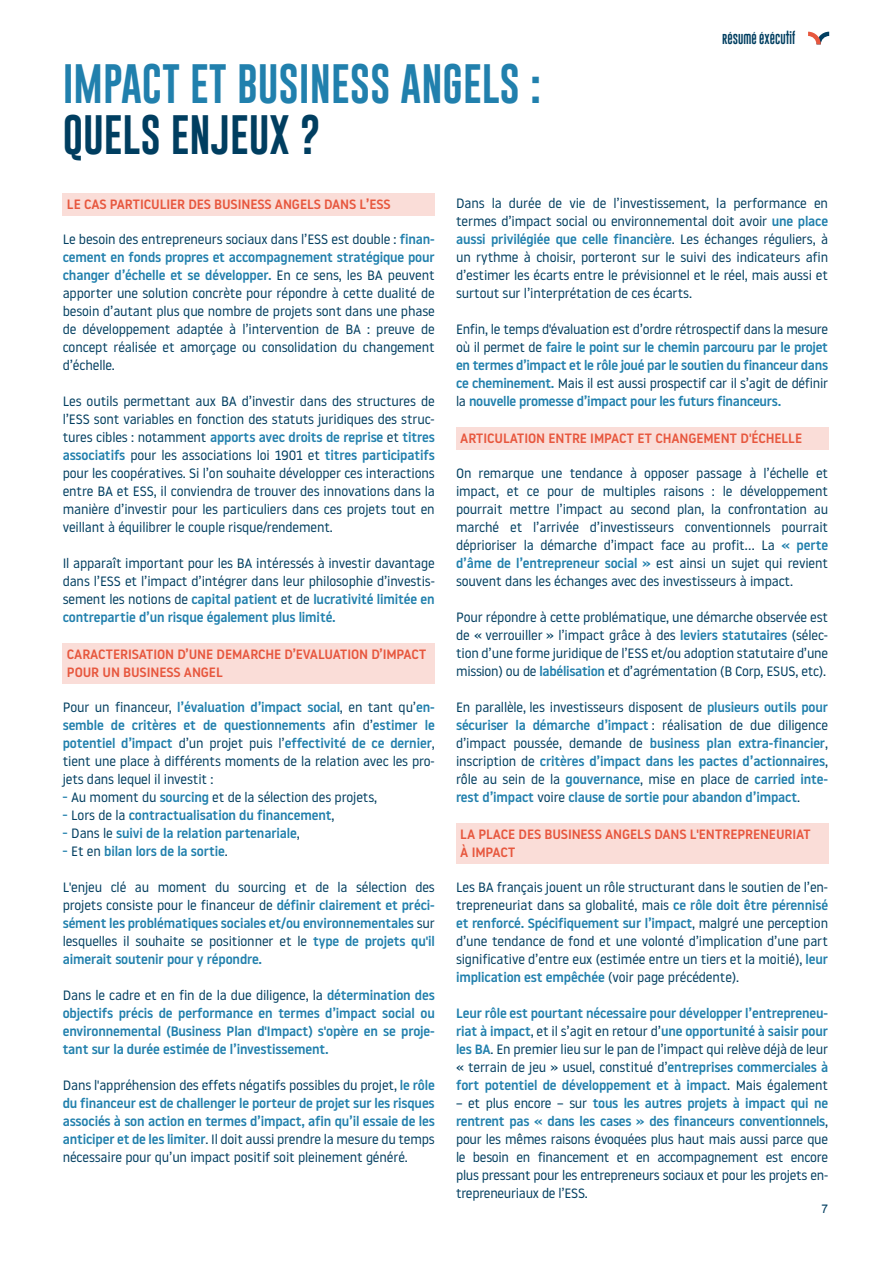
<style>
.page{position:relative;width:893px;height:1263px;background:#fff}
.page>*{position:absolute;margin:0;border:0;box-sizing:border-box;transform-origin:0 0}
.t1{font:40.5px "Gobold Uplow";color:#2180ad}
.t2{font:40.5px "Gobold Uplow";color:#003e60}
.t3{font:13.5px/18px "Noway";letter-spacing:-.01em;color:#003e60;text-align:justify}
.t4{font:500 13.5px/18px "Noway";letter-spacing:-.01em;color:#2180ad;text-align:justify}
.t5{font:500 13.5px/18px "Noway";letter-spacing:-.01em;color:#e7573e}
.t6{font:12px "Arial";color:#003e60}
.t7{font:10.5px "Gobold Uplow";color:#003e60}
.s1{font-weight:500;color:#2180ad}
.s2{font-weight:700;font-size:9px;color:#2180ad}
.s3{font-weight:700;font-size:9px}
.s4{font-weight:400;color:#003e60}
</style>
<div class="page">
<svg style="left:808px;top:32px;width:21px;height:12px"></svg>
<div style="left:63px;top:193px;width:372px;height:22px;background:#faddd8"></div>
<div style="left:63px;top:643px;width:372px;height:40px;background:#faddd8"></div>
<div style="left:456px;top:427px;width:372px;height:22px;background:#faddd8"></div>
<div style="left:456px;top:823px;width:372px;height:40px;background:#faddd8"></div>
<p class="t7" style="left:722px;top:30px;width:75px">RÉSUMÉ ÉXÉCUTIF</p>
<h1 class="t1" style="left:63px;top:51px;width:480px">IMPACT ET BUSINESS ANGELS :</h1>
<h1 class="t2" style="left:63px;top:102px;width:259px">QUELS ENJEUX ?</h1>
<p class="t5" style="left:67px;top:195px;width:325px">LE CAS PARTICULIER DES BUSINESS ANGELS DANS L’ESS</p>
<p class="t3" style="left:63px;top:230px;width:374px">Le besoin des entrepreneurs sociaux dans l’ESS est double : <span class="s1">finan&shy;cement en fonds propres et accompagnement stratégique pour changer d’échelle et se développer.</span> En ce sens, les BA peuvent apporter une solution concrète pour répondre à cette dualité de besoin d’autant plus que nombre de projets sont dans une phase de développement adaptée à l’intervention de BA : preuve de concept réalisée et amorçage ou consolidation du changement d’échelle.</p>
<p class="t3" style="left:63px;top:392px;width:374px">Les outils permettant aux BA d’investir dans des structures de l’ESS sont variables en fonction des statuts juridiques des struc&shy;tures cibles : notamment <span class="s1">apports avec droits de reprise</span> et <span class="s1">titres associatifs</span> pour les associations loi 1901 et <span class="s1">titres participatifs </span>pour les coopératives. Si l’on souhaite développer ces interactions entre BA et ESS, il conviendra de trouver des innovations dans la manière d’investir pour les particuliers dans ces projets tout en veillant à équilibrer le couple risque/rendement.</p>
<p class="t3" style="left:63px;top:553px;width:374px">Il apparaît important pour les BA intéressés à investir davantage dans l’ESS et l’impact d’intégrer dans leur philosophie d’investis&shy;sement les notions de <span class="s1">capital patient</span> et de <span class="s1">lucrativité limitée en contrepartie d’un risque également plus limité.</span></p>
<p class="t5" style="left:67px;top:645px;width:361px">CARACTERISATION D’UNE DEMARCHE D’EVALUATION D’IMPACT<br>POUR UN BUSINESS ANGEL</p>
<p class="t3" style="left:63px;top:697px;width:374px">Pour un financeur, <span class="s1">l’évaluation d’impact social</span>, en tant qu’<span class="s1">en&shy;semble de critères et de questionnements</span> afin d’<span class="s1">estimer le potentiel d’impact</span> d’un projet puis l’<span class="s1">effectivité de ce dernier</span>, tient une place à différents moments de la relation avec les pro&shy;jets dans lequel il investit :</p>
<p class="t3" style="left:63px;top:788px;width:316px"><span class="s2">–</span> Au moment du <span class="s1">sourcing</span> et de la sélection des projets,</p>
<p class="t4" style="left:63px;top:806px;width:273px"><span class="s3">–</span> <span class="s4">Lors de la</span> contractualisation du financement<span class="s4">,</span></p>
<p class="t4" style="left:63px;top:824px;width:238px"><span class="s3">–</span> <span class="s4">Dans le</span> suivi de la relation partenariale<span class="s4">,</span></p>
<p class="t4" style="left:63px;top:842px;width:167px"><span class="s3">–</span> <span class="s4">Et en</span> bilan lors de la sortie<span class="s4">.</span></p>
<p class="t4" style="left:63px;top:878px;width:374px"><span class="s4">L'enjeu clé au moment du sourcing et de la sélection des projets consiste pour le financeur de</span> définir clairement et préci&shy;sément les problématiques sociales et/ou environnementales <span class="s4">sur lesquelles il souhaite se positionner et le</span> type de projets qu'il aimerait soutenir pour y répondre.</p>
<p class="t4" style="left:63px;top:986px;width:374px"><span class="s4">Dans le cadre et en fin de la due diligence, la</span> détermination des objectifs précis de performance en termes d’impact social ou environnemental (Business Plan d'Impact) s'opère en se proje&shy;tant sur la durée estimée de l’investissement.</p>
<p class="t3" style="left:63px;top:1076px;width:374px">Dans l'appréhension des effets négatifs possibles du projet, <span class="s1">le rôle du financeur est de challenger le porteur de projet sur les risques associés à son action en termes d’impact, afin qu’il essaie de les anticiper et de les limiter</span>. Il doit aussi prendre la mesure du temps nécessaire pour qu’un impact positif soit pleinement généré.</p>
<p class="t3" style="left:456px;top:194px;width:374px">Dans la durée de vie de l’investissement, la performance en termes d’impact social ou environnemental doit avoir <span class="s1">une place aussi privilégiée que celle financière</span>. Les échanges réguliers, à un rythme à choisir, porteront sur le suivi des indicateurs afin d’estimer les écarts entre le prévisionnel et le réel, mais aussi et surtout sur l’interprétation de ces écarts.</p>
<p class="t4" style="left:456px;top:320px;width:374px"><span class="s4">Enfin, le temps d'évaluation est d’ordre rétrospectif dans la mesure où il permet de</span> faire le point sur le chemin parcouru par le projet en termes d’impact et le rôle joué par le soutien du financeur dans ce cheminement. <span class="s4">Mais il est aussi prospectif car il s’agit de définir la</span> nouvelle promesse d’impact pour les futurs financeurs.</p>
<p class="t5" style="left:460px;top:429px;width:343px">ARTICULATION ENTRE IMPACT ET CHANGEMENT D'ÉCHELLE</p>
<p class="t3" style="left:456px;top:463px;width:374px">On remarque une tendance à opposer passage à l’échelle et impact, et ce pour de multiples raisons : le développement pourrait mettre l’impact au second plan, la confrontation au marché et l’arrivée d’investisseurs conventionnels pourrait déprioriser la démarche d’impact face au profit… La <span class="s1">« perte d’âme de l’entrepreneur social »</span> est ainsi un sujet qui revient souvent dans les échanges avec des investisseurs à impact.</p>
<p class="t3" style="left:456px;top:607px;width:374px">Pour répondre à cette problématique, une démarche observée est de « verrouiller » l’impact grâce à des <span class="s1">leviers statutaires</span> (sélec&shy;tion d’une forme juridique de l’ESS et/ou adoption statutaire d’une mission) ou de <span class="s1">labélisation</span> et d’agrémentation (B Corp, ESUS, etc).</p>
<p class="t4" style="left:456px;top:698px;width:374px"><span class="s4">En parallèle, les investisseurs disposent de</span> plusieurs outils pour sécuriser la démarche d’impact <span class="s4">: réalisation de due diligence d’impact poussée, demande de</span> business plan extra-financier<span class="s4">, inscription de</span> critères d’impact dans les pactes d’actionnaires<span class="s4">, rôle au sein de la</span> gouvernance<span class="s4">, mise en place de</span> carried inte&shy;rest d’impact <span class="s4">voire</span> clause de sortie pour abandon d’impact<span class="s4">.</span></p>
<p class="t5" style="left:460px;top:825px;width:352px">LA PLACE DES BUSINESS ANGELS DANS L'ENTREPRENEURIAT<br>À IMPACT</p>
<p class="t3" style="left:456px;top:877px;width:374px">Les BA français jouent un rôle structurant dans le soutien de l’en&shy;trepreneuriat dans sa globalité, mais <span class="s1">ce rôle doit être pérennisé et renforcé. Spécifiquement sur l’impact</span>, malgré une perception d’une tendance de fond et une volonté d’implication d’une part significative d’entre eux (estimée entre un tiers et la moitié), <span class="s1">leur implication est empêchée</span> (voir page précédente).</p>
<p class="t4" style="left:456px;top:1004px;width:374px">Leur rôle est pourtant nécessaire pour développer l’entrepreneu&shy;riat à impact<span class="s4">, et il s’agit en retour d’</span>une opportunité à saisir pour les BA<span class="s4">. En premier lieu sur le pan de l’impact qui relève déjà de leur « terrain de jeu » usuel, constitué d’</span>entreprises commerciales à fort potentiel de développement et à impact<span class="s4">. Mais également</span></p>
<p class="t3" style="left:456px;top:1093px;width:374px">– et plus encore – sur <span class="s1">tous les autres projets à impact qui ne rentrent pas « dans les cases » des financeurs conventionnels</span>, pour les mêmes raisons évoquées plus haut mais aussi parce que le besoin en financement et en accompagnement est encore plus pressant pour les entrepreneurs sociaux et pour les projets en&shy;trepreneuriaux de l’ESS.</p>
<p class="t6" style="left:821px;top:1201px;width:8px">7</p>
</div>
